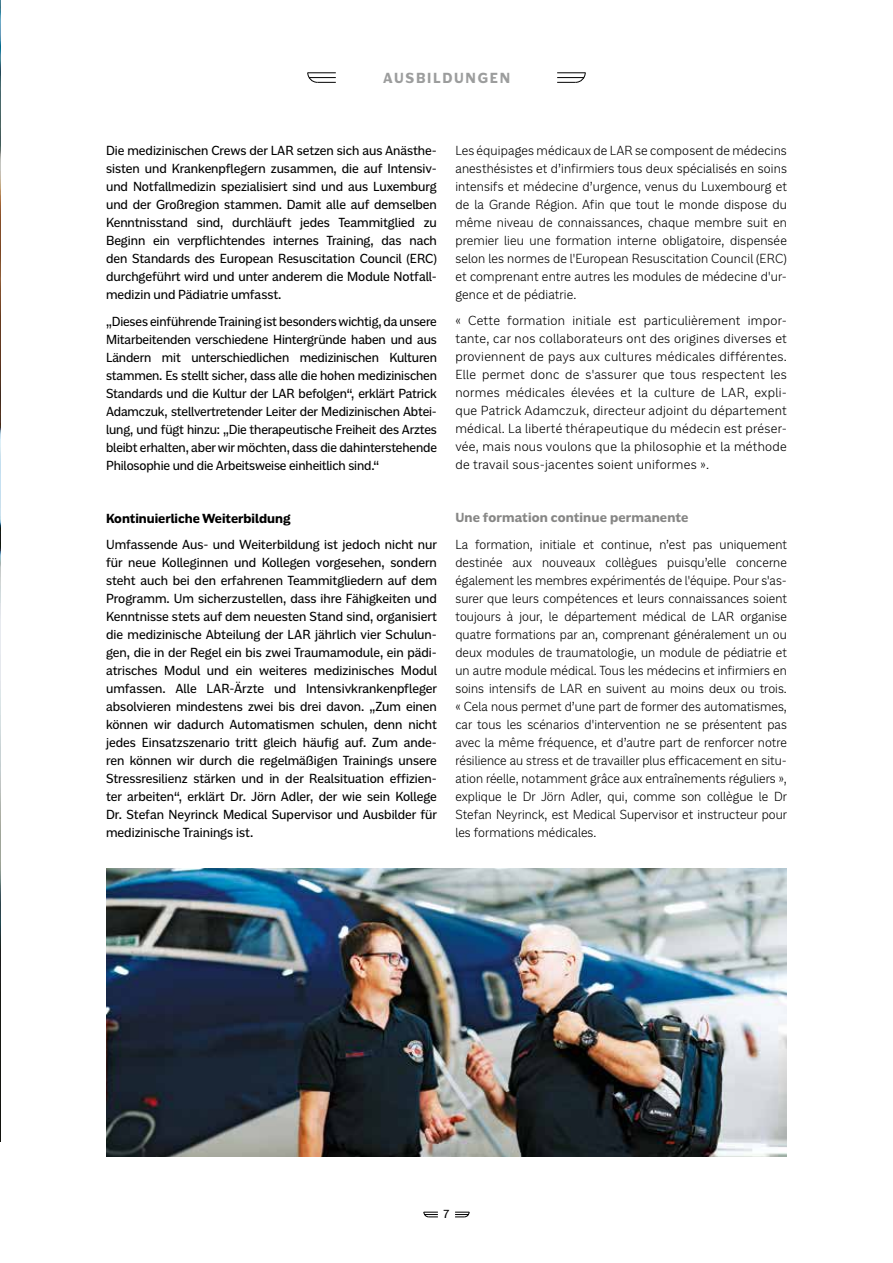
<style>
.page{position:relative;width:893px;height:1263px;background:#fff}
.page>*{position:absolute;margin:0;border:0;box-sizing:border-box;transform-origin:0 0}
.t1{font:700 15px "Americane";letter-spacing:.115em;color:#9c9d9d}
.t2{font:13.5px/18px "Americane";letter-spacing:-.005em;color:#000;text-align:justify}
.t3{font:300 13.5px/18px "Americane";letter-spacing:.01em;color:#000;text-align:justify}
.t4{font:700 13.5px "Americane";letter-spacing:.01em;color:#878786}
.t5{font:700 13.5px "Americane";color:#000}
.t6{font:12px "Americane";color:#000}
</style>
<div class="page">
<img style="left:0;top:0;width:1px;height:608px">
<svg style="left:307px;top:72px;width:29px;height:11px"></svg>
<svg style="left:557px;top:72px;width:29px;height:11px"></svg>
<svg style="left:455px;top:1212px;width:14px;height:5px"></svg>
<svg style="left:423px;top:1212px;width:15px;height:5px"></svg>
<hr style="left:0;top:608px;width:1px;height:655px;background:#000812">
<img style="left:106px;top:869px;width:681px;height:287px">
<p class="t1" style="left:383px;top:69px;width:128px">AUSBILDUNGEN</p>
<p class="t2" style="left:106px;top:141px;width:332px">Die medizinischen Crews der LAR setzen sich aus Anästhe&shy;sisten und Krankenpflegern zusammen, die auf Intensiv&shy;und Notfallmedizin spezialisiert sind und aus Luxemburg und der Großregion stammen. Damit alle auf demselben Kenntnisstand sind, durchläuft jedes Teammitglied zu Beginn ein verpflichtendes internes Training, das nach den Standards des European Resuscitation Council (ERC) durchgeführt wird und unter anderem die Module Notfall&shy;medizin und Pädiatrie umfasst.</p>
<p class="t2" style="left:106px;top:312px;width:332px">„Dieses einführende Training ist besonders wichtig, da unsere Mitarbeitenden verschiedene Hintergründe haben und aus Ländern mit unterschiedlichen medizinischen Kulturen stammen. Es stellt sicher, dass alle die hohen medizinischen Standards und die Kultur der LAR befolgen“, erklärt Patrick Adamczuk, stellvertretender Leiter der Medizinischen Abtei&shy;lung, und fügt hinzu: „Die therapeutische Freiheit des Arztes bleibt erhalten, aber wir möchten, dass die dahinterstehende Philosophie und die Arbeitsweise einheitlich sind.“</p>
<p class="t5" style="left:106px;top:510px;width:186px">Kontinuierliche Weiterbildung</p>
<p class="t2" style="left:106px;top:535px;width:333px">Umfassende Aus- und Weiterbildung ist jedoch nicht nur für neue Kolleginnen und Kollegen vorgesehen, sondern steht auch bei den erfahrenen Teammitgliedern auf dem Programm. Um sicherzustellen, dass ihre Fähigkeiten und Kenntnisse stets auf dem neuesten Stand sind, organisiert die medizinische Abteilung der LAR jährlich vier Schulun&shy;gen, die in der Regel ein bis zwei Traumamodule, ein pädi&shy;atrisches Modul und ein weiteres medizinisches Modul umfassen. Alle LAR-Ärzte und Intensivkrankenpfleger absolvieren mindestens zwei bis drei davon. „Zum einen können wir dadurch Automatismen schulen, denn nicht jedes Einsatzszenario tritt gleich häufig auf. Zum ande&shy;ren können wir durch die regelmäßigen Trainings unsere Stressresilienz stärken und in der Realsituation effizien&shy;ter arbeiten“, erklärt Dr. Jörn Adler, der wie sein Kollege Dr. Stefan Neyrinck Medical Supervisor und Ausbilder für medizinische Trainings ist.</p>
<p class="t3" style="left:455px;top:141px;width:333px">Les équipages médicaux de LAR se composent de médecins anesthésistes et d’infirmiers tous deux spécialisés en soins intensifs et médecine d’urgence, venus du Luxembourg et de la Grande Région. Afin que tout le monde dispose du même niveau de connaissances, chaque membre suit en premier lieu une formation interne obligatoire, dispensée selon les normes de l'European Resuscitation Council (ERC) et comprenant entre autres les modules de médecine d'ur&shy;gence et de pédiatrie.</p>
<p class="t3" style="left:455px;top:312px;width:333px">« Cette formation initiale est particulièrement impor&shy;tante, car nos collaborateurs ont des origines diverses et proviennent de pays aux cultures médicales différentes.<br>Elle permet donc de s'assurer que tous respectent les normes médicales élevées et la culture de LAR, expli&shy;que Patrick Adamczuk, directeur adjoint du département médical. La liberté thérapeutique du médecin est préser&shy;vée, mais nous voulons que la philosophie et la méthode de travail sous-jacentes soient uniformes ».</p>
<p class="t4" style="left:455px;top:510px;width:234px">Une formation continue permanente</p>
<p class="t3" style="left:455px;top:535px;width:333px">La formation, initiale et continue, n’est pas uniquement destinée aux nouveaux collègues puisqu’elle concerne également les membres expérimentés de l'équipe. Pour s'as&shy;surer que leurs compétences et leurs connaissances soient toujours à jour, le département médical de LAR organise quatre formations par an, comprenant généralement un ou deux modules de traumatologie, un module de pédiatrie et un autre module médical. Tous les médecins et infirmiers en soins intensifs de LAR en suivent au moins deux ou trois. « Cela nous permet d’une part de former des automatismes, car tous les scénarios d'intervention ne se présentent pas avec la même fréquence, et d’autre part de renforcer notre résilience au stress et de travailler plus efficacement en situ&shy;ation réelle, notamment grâce aux entraînements réguliers », explique le Dr Jörn Adler, qui, comme son collègue le Dr Stefan Neyrinck, est Medical Supervisor et instructeur pour les formations médicales.</p>
<p class="t6" style="left:444px;top:1207px;width:7px">7</p>
</div>
